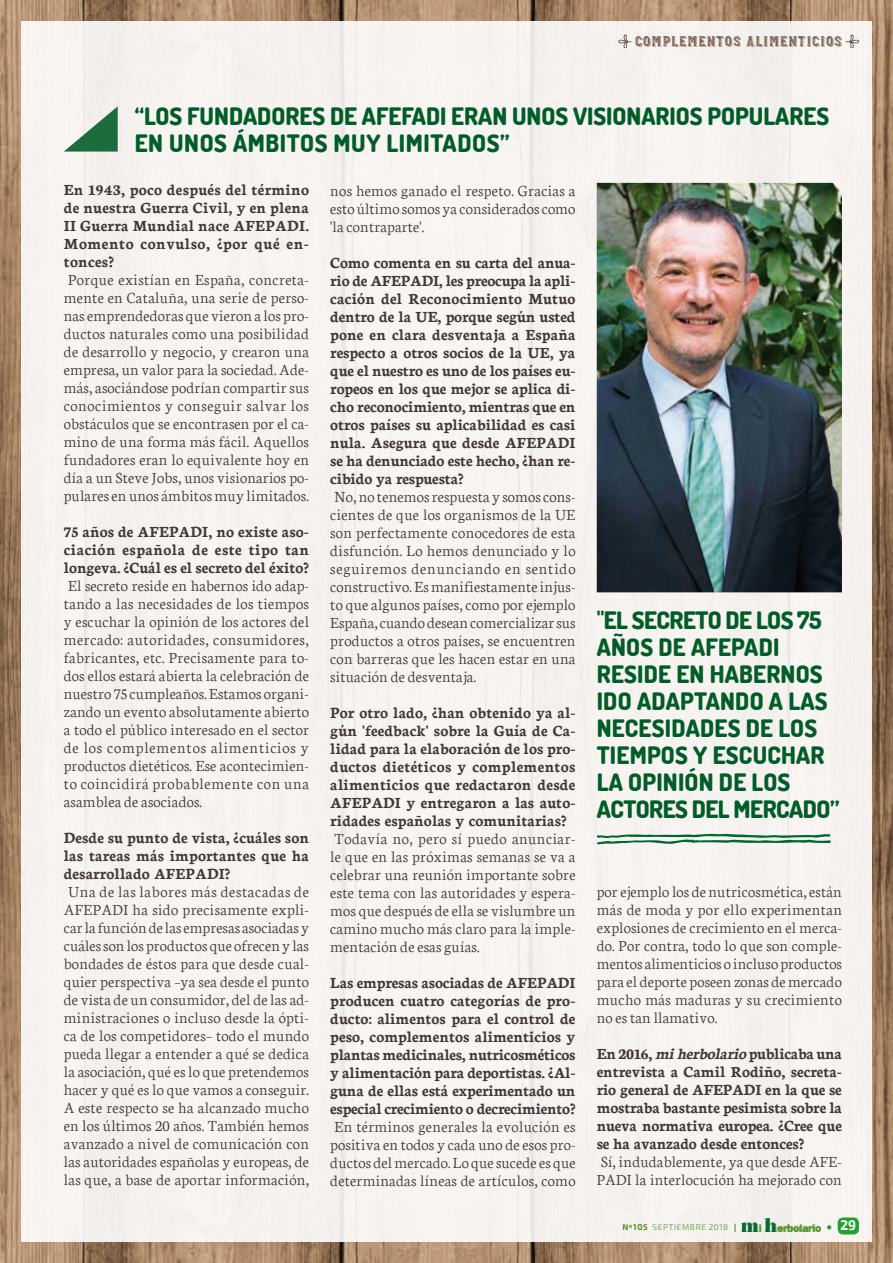
<style>
.page{position:relative;width:893px;height:1263px;background:#fff}
.page>*{position:absolute;margin:0;border:0;box-sizing:border-box;transform-origin:0 0}
.t1{font:800 24px/27px "Dosis";letter-spacing:.01em;color:#005c28}
.t2{font:300 16.5px/18px "Neuton";letter-spacing:.01em;color:#413839;text-align:justify}
.t3{font:700 16.5px/18px "Neuton";color:#413839;text-align:justify}
.t4{font:15px "Blatchford Grunge Shadow";letter-spacing:-.015em;color:#5e412f}
.t5{font:700 13.5px "Exo 2";color:#fff}
.t6{font:300 8.25px "Exo 2";letter-spacing:.075em;color:#4e8f2a}
.s1{font-style:italic}
.s2{font-weight:700}
</style>
<div class="page">
<img style="left:0;top:0;width:893px;height:1263px">
<div style="left:21px;top:21px;width:851px;height:1221px;background:#f7f3f0"></div>
<svg style="left:846px;top:34px;width:13px;height:15px"></svg>
<svg style="left:618px;top:34px;width:13px;height:15px"></svg>
<img style="left:597px;top:183px;width:245px;height:409px">
<svg style="left:64px;top:106px;width:54px;height:46px"></svg>
<svg style="left:597px;top:834px;width:234px;height:11px"></svg>
<img style="left:742px;top:1219px;width:79px;height:12px">
<div style="left:838px;top:1217px;width:21px;height:17px;background:#1ea22e;border-radius:5px"></div>
<svg style="left:827px;top:1225px;width:4px;height:4px"></svg>
<p class="t4" style="left:634px;top:31px;width:210px">COMPLEMENTOS ALIMENTICIOS</p>
<h1 class="t1" style="left:135px;top:103px;width:696px">“LOS FUNDADORES DE AFEFADI ERAN UNOS VISIONARIOS POPULARES<br>EN UNOS ÁMBITOS MUY LIMITADOS”</h1>
<p class="t3" style="left:64px;top:180px;width:247px">En 1943, poco después del término de nuestra Guerra Civil, y en plena II Guerra Mundial nace AFEPADI.<br>Momento convulso, ¿por qué en&shy;tonces?</p>
<p class="t2" style="left:64px;top:270px;width:247px">Porque existían en España, concreta&shy;mente en Cataluña, una serie de perso&shy;nas emprendedoras que vieron a los pro&shy;ductos naturales como una posibilidad de desarrollo y negocio, y crearon una empresa, un valor para la sociedad. Ade&shy;más, asociándose podrían compartir sus conocimientos y conseguir salvar los obstáculos que se encontrasen por el ca&shy;mino de una forma más fácil. Aquellos fundadores eran lo equivalente hoy en día a un Steve Jobs, unos visionarios po&shy;pulares en unos ámbitos muy limitados.</p>
<p class="t3" style="left:64px;top:522px;width:247px">75 años de AFEPADI, no existe aso&shy;ciación española de este tipo tan longeva. ¿Cuál es el secreto del éxito?</p>
<p class="t2" style="left:64px;top:576px;width:247px">El secreto reside en habernos ido adap&shy;tando a las necesidades de los tiempos y escuchar la opinión de los actores del mercado: autoridades, consumidores, fabricantes, etc. Precisamente para to&shy;dos ellos estará abierta la celebración de nuestro 75 cumpleaños. Estamos organi&shy;zando un evento absolutamente abierto a todo el público interesado en el sector de los complementos alimenticios y productos dietéticos. Ese acontecimien&shy;to coincidirá probablemente con una asamblea de asociados.</p>
<p class="t3" style="left:64px;top:828px;width:247px">Desde su punto de vista, ¿cuáles son las tareas más importantes que ha desarrollado AFEPADI?</p>
<p class="t2" style="left:64px;top:882px;width:247px">Una de las labores más destacadas de AFEPADI ha sido precisamente expli&shy;car la función de las empresas asociadas y cuáles son los productos que ofrecen y las bondades de éstos para que desde cual&shy;quier perspectiva –ya sea desde el punto de vista de un consumidor, del de las ad&shy;ministraciones o incluso desde la ópti&shy;ca de los competidores– todo el mundo pueda llegar a entender a qué se dedica la asociación, qué es lo que pretendemos hacer y qué es lo que vamos a conseguir.<br>A este respecto se ha alcanzado mucho en los últimos 20 años. También hemos avanzado a nivel de comunicación con las autoridades españolas y europeas, de las que, a base de aportar información,</p>
<p class="t2" style="left:330px;top:181px;width:247px">nos hemos ganado el respeto. Gracias a esto último somos ya considerados como 'la contraparte'.</p>
<p class="t3" style="left:330px;top:253px;width:247px">Como comenta en su carta del anua&shy;rio de AFEPADI, les preocupa la apli&shy;cación del Reconocimiento Mutuo dentro de la UE, porque según usted pone en clara desventaja a España respecto a otros socios de la UE, ya que el nuestro es uno de los países eu&shy;ropeos en los que mejor se aplica di&shy;cho reconocimiento, mientras que en otros países su aplicabilidad es casi nula. Asegura que desde AFEPADI se ha denunciado este hecho, ¿han re&shy;cibido ya respuesta?</p>
<p class="t2" style="left:330px;top:487px;width:247px">No, no tenemos respuesta y somos cons&shy;cientes de que los organismos de la UE son perfectamente conocedores de esta disfunción. Lo hemos denunciado y lo seguiremos denunciando en sentido constructivo. Es manifiestamente injus&shy;to que algunos países, como por ejemplo España, cuando desean comercializar sus productos a otros países, se encuentren con barreras que les hacen estar en una situación de desventaja.</p>
<p class="t3" style="left:330px;top:703px;width:247px">Por otro lado, ¿han obtenido ya al&shy;gún 'feedback' sobre la Guía de Ca&shy;lidad para la elaboración de los pro&shy;ductos dietéticos y complementos alimenticios que redactaron desde AFEPADI y entregaron a las auto&shy;ridades españolas y comunitarias?</p>
<p class="t2" style="left:330px;top:829px;width:247px">Todavía no, pero sí puedo anunciar&shy;le que en las próximas semanas se va a celebrar una reunión importante sobre este tema con las autoridades y espera&shy;mos que después de ella se vislumbre un camino mucho más claro para la imple&shy;mentación de esas guías.</p>
<p class="t3" style="left:330px;top:973px;width:247px">Las empresas asociadas de AFEPADI producen cuatro categorías de pro&shy;ducto: alimentos para el control de peso, complementos alimenticios y plantas medicinales, nutricosméticos y alimentación para deportistas. ¿Al&shy;guna de ellas está experimentado un especial crecimiento o decrecimiento?</p>
<p class="t2" style="left:330px;top:1117px;width:247px">En términos generales la evolución es positiva en todos y cada uno de esos pro&shy;ductos del mercado. Lo que sucede es que determinadas líneas de artículos, como</p>
<h1 class="t1" style="left:597px;top:606px;width:244px">"EL SECRETO DE LOS 75<br>AÑOS DE AFEPADI<br>RESIDE EN HABERNOS<br>IDO ADAPTANDO A LAS<br>NECESIDADES DE LOS<br>TIEMPOS Y ESCUCHAR<br>LA OPINIÓN DE LOS<br>ACTORES DEL MERCADO”</h1>
<p class="t2" style="left:597px;top:882px;width:247px">por ejemplo los de nutricosmética, están más de moda y por ello experimentan explosiones de crecimiento en el merca&shy;do. Por contra, todo lo que son comple&shy;mentos alimenticios o incluso productos para el deporte poseen zonas de mercado mucho más maduras y su crecimiento no es tan llamativo.</p>
<p class="t3" style="left:597px;top:1044px;width:247px">En 2016, <span class="s1">miherbolario</span> publicaba una entrevista a Camil Rodiño, secreta&shy;rio general de AFEPADI en la que se mostraba bastante pesimista sobre la nueva normativa europea. ¿Cree que se ha avanzado desde entonces?</p>
<p class="t2" style="left:597px;top:1152px;width:247px">Sí, indudablemente, ya que desde AFE-<br>PADI la interlocución ha mejorado con</p>
<p class="t6" style="left:622px;top:1223px;width:107px"><span class="s2">Nº105</span> SEPTIEMBRE 2018</p>
<p class="t5" style="left:840px;top:1217px;width:17px">29</p>
</div>
